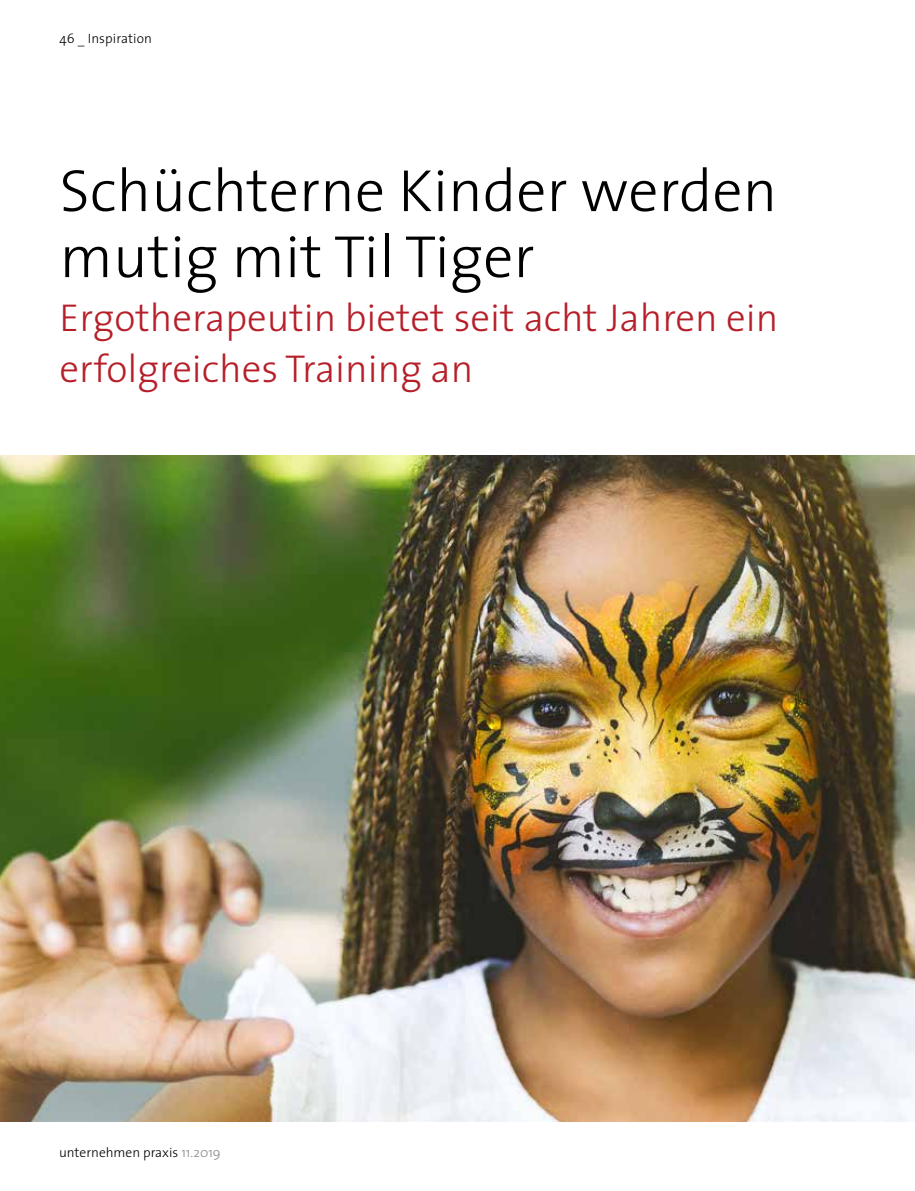
<style>
.page{position:relative;width:915px;height:1191px;background:#fff}
.page>*{position:absolute;margin:0;border:0;box-sizing:border-box;transform-origin:0 0}
.t1{font:300 60px/66px "The Sans";color:#000}
.t2{font:300 39px/51px "The Sans";color:#b61f29}
.t3{font:300 13.5px "The Sans";color:#000}
.s1{color:#878787}
</style>
<div class="page">
<img style="left:0;top:455px;width:914px;height:666px">
<p class="t3" style="left:60px;top:27px;width:94px">46 _ Inspiration</p>
<h1 class="t1" style="left:60px;top:156px;width:719px">Schüchterne Kinder werden mutig mit Til Tiger</h1>
<p class="t2" style="left:60px;top:291px;width:720px">Ergotherapeutin bietet seit acht Jahren ein erfolgreiches Training an</p>
<p class="t3" style="left:59px;top:1141px;width:163px">unternehmen praxis <span class="s1">11.2019</span></p>
</div>
